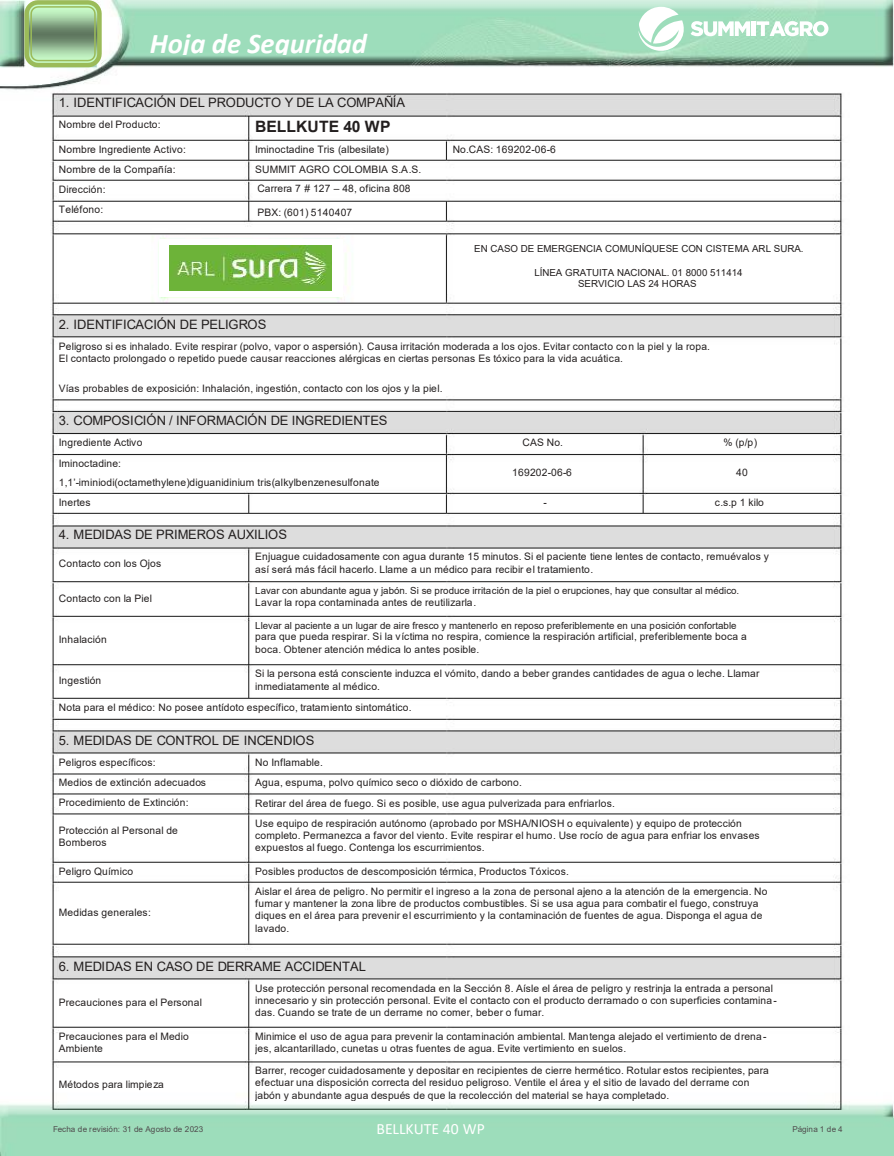
<style>
.page{position:relative;width:894px;height:1156px;background:#fff}
.page>*{position:absolute;margin:0;border:0;box-sizing:border-box;transform-origin:0 0}
.t1{font:italic 700 28.65px "Calibri";color:#fff}
.t2{font:700 15.6px "Arial";letter-spacing:.005em;color:#231f1f}
.t3{font:15.6px "Calibri";color:#fff}
.t4{font:12.9px "Arial";color:#231f1f}
.t5{font:10.2px/20.1px "Arial";letter-spacing:.02em;color:#231f1f}
.t6{font:9.75px/10.8px "Arial";color:#231f1f;text-align:center}
.t7{font:8.1px "Arial";color:#4f4b4c}
.t8{font:8.1px "Arial";letter-spacing:.02em;color:#4f4b4c}
</style>
<div class="page">
<img style="left:0;top:0;width:893px;height:1156px">
<svg style="left:24px;top:0;width:78px;height:67px;background:#9bbe89"></svg>
<div style="left:159px;top:240px;width:183px;height:57px;background:#fff"></div>
<img style="left:170px;top:245px;width:162px;height:46px">
<hr style="left:751px;top:21px;width:4px;height:15px;background:#fff">
<svg style="left:756px;top:21px;width:72px;height:15px"></svg>
<svg style="left:638px;top:7px;width:111px;height:45px"></svg>
<h1 class="t1" style="left:150px;top:23px;width:219px">Hoja de Seguridad</h1>
<p class="t4" style="left:59px;top:94px;width:347px">1. IDENTIFICACIÓN DEL PRODUCTO Y DE LA COMPAÑÍA</p>
<p class="t5" style="left:59px;top:114px;width:103px">Nombre del Producto:</p>
<p class="t5" style="left:59px;top:139px;width:128px">Nombre Ingrediente Activo:<br>Nombre de la Compañía:<br>Dirección:<br>Teléfono:</p>
<h2 class="t2" style="left:255px;top:115px;width:137px">BELLKUTE 40 WP</h2>
<p class="t5" style="left:255px;top:139px;width:135px">Iminoctadine Tris (albesilate)</p>
<p class="t5" style="left:257px;top:178px;width:155px">Carrera 7 # 127 – 48, oficina 808</p>
<p class="t5" style="left:257px;top:202px;width:96px">PBX: (601) 5140407</p>
<p class="t5" style="left:255px;top:159px;width:168px">SUMMIT AGRO COLOMBIA S.A.S.</p>
<p class="t5" style="left:452px;top:139px;width:104px">No.CAS: 169202-06-6</p>
<p class="t6" style="left:474px;top:243px;width:331px">EN CASO DE EMERGENCIA COMUNÍQUESE CON CISTEMA ARL SURA.</p>
<p class="t6" style="left:534px;top:267px;width:210px">LÍNEA GRATUITA NACIONAL. 01 8000 511414<br>SERVICIO LAS 24 HORAS</p>
<p class="t4" style="left:59px;top:315px;width:209px">2. IDENTIFICACIÓN DE PELIGROS</p>
<p class="t5" style="left:59px;top:340px;width:652px;line-height:12.5px">Peligroso si es inhalado. Evite respirar (polvo, vapor o aspersión). Causa irritación moderada a los ojos. Evitar contacto con la piel y la ropa.<br>El contacto prolongado o repetido puede causar reacciones alérgicas en ciertas personas Es tóxico para la vida acuática.</p>
<p class="t5" style="left:59px;top:378px;width:385px">Vías probables de exposición: Inhalación, ingestión, contacto con los ojos y la piel.</p>
<p class="t4" style="left:59px;top:412px;width:330px">3. COMPOSICIÓN / INFORMACIÓN DE INGREDIENTES</p>
<p class="t5" style="left:59px;top:432px;width:85px;line-height:20.5px">Ingrediente Activo<br>Iminoctadine:</p>
<p class="t5" style="left:59px;top:472px;width:322px">1,1’-iminiodi(octamethylene)diguanidinium tris(alkylbenzenesulfonate<br>Inertes</p>
<p class="t5" style="left:522px;top:433px;width:42px">CAS No.</p>
<p class="t5" style="left:512px;top:462px;width:61px">169202-06-6</p>
<p class="t5" style="left:543px;top:492px;width:5px">-</p>
<p class="t5" style="left:723px;top:433px;width:35px">% (p/p)</p>
<p class="t5" style="left:735px;top:462px;width:13px">40</p>
<p class="t5" style="left:714px;top:492px;width:50px">c.s.p 1 kilo</p>
<p class="t4" style="left:59px;top:526px;width:229px">4. MEDIDAS DE PRIMEROS AUXILIOS</p>
<p class="t5" style="left:59px;top:554px;width:104px">Contacto con los Ojos</p>
<p class="t5" style="left:59px;top:588px;width:94px">Contacto con la Piel</p>
<p class="t5" style="left:59px;top:629px;width:49px">Inhalación</p>
<p class="t5" style="left:59px;top:670px;width:44px">Ingestión</p>
<p class="t5" style="left:255px;top:550px;width:515px;line-height:12.5px">Enjuague cuidadosamente con agua durante 15 minutos. Si el paciente tiene lentes de contacto, remuévalos y así será más fácil hacerlo. Llame a un médico para recibir el tratamiento.</p>
<p class="t6" style="left:255px;top:585px;width:485px">Lavar con abundante agua y jabón. Si se produce irritación de la piel o erupciones, hay que consultar al médico.</p>
<p class="t5" style="left:255px;top:592px;width:222px">Lavar la ropa contaminada antes de reutilizarla.</p>
<p class="t6" style="left:255px;top:619px;width:482px">Llevar al paciente a un lugar de aire fresco y mantenerlo en reposo preferiblemente en una posición confortable</p>
<p class="t5" style="left:255px;top:630px;width:493px;line-height:12.5px">para que pueda respirar. Si la víctima no respira, comience la respiración artificial, preferiblemente boca a boca. Obtener atención médica lo antes posible.</p>
<p class="t5" style="left:255px;top:667px;width:505px;line-height:12.5px">Si la persona está consciente induzca el vómito, dando a beber grandes cantidades de agua o leche. Llamar inmediatamente al médico.</p>
<p class="t5" style="left:59px;top:697px;width:354px">Nota para el médico: No posee antídoto específico, tratamiento sintomático.</p>
<p class="t4" style="left:59px;top:732px;width:257px">5. MEDIDAS DE CONTROL DE INCENDIOS</p>
<p class="t5" style="left:59px;top:752px;width:148px">Peligros específicos:<br>Medios de extinción adecuados<br>Procedimiento de Extinción:</p>
<p class="t5" style="left:59px;top:824px;width:120px;line-height:11.9px">Protección al Personal de<br>Bomberos</p>
<p class="t5" style="left:59px;top:861px;width:76px">Peligro Químico</p>
<p class="t5" style="left:59px;top:902px;width:93px">Medidas generales:</p>
<p class="t5" style="left:255px;top:752px;width:488px">No Inflamable.<br>Agua, espuma, polvo químico seco o dióxido de carbono.<br>Retirar del área de fuego. Si es posible, use agua pulverizada para enfriarlos.<br>Use equipo de respiración autónomo (aprobado por MSHA/NIOSH o equivalente) y equipo de protección</p>
<p class="t5" style="left:255px;top:829px;width:505px;line-height:12.5px">completo. Permanezca a favor del viento. Evite respirar el humo. Use rocío de agua para enfriar los envases expuestos al fuego. Contenga los escurrimientos.</p>
<p class="t5" style="left:255px;top:861px;width:513px">Posibles productos de descomposición térmica, Productos Tóxicos.<br>Aislar el área de peligro. No permitir el ingreso a la zona de personal ajeno a la atención de la emergencia. No</p>
<p class="t5" style="left:255px;top:897px;width:508px;line-height:12.1px">fumar y mantener la zona libre de productos combustibles. Si se usa agua para combatir el fuego, construya diques en el área para prevenir el escurrimiento y la contaminación de fuentes de agua. Disponga el agua de lavado.</p>
<p class="t4" style="left:59px;top:957px;width:308px">6. MEDIDAS EN CASO DE DERRAME ACCIDENTAL</p>
<p class="t5" style="left:59px;top:992px;width:145px">Precauciones para el Personal</p>
<p class="t5" style="left:59px;top:1030px;width:131px;line-height:11.9px">Precauciones para el Medio<br>Ambiente</p>
<p class="t5" style="left:59px;top:1074px;width:106px">Métodos para limpieza</p>
<p class="t5" style="left:255px;top:982px;width:523px;line-height:11.9px">Use protección personal recomendada en la Sección 8. Aísle el área de peligro y restrinja la entrada a personal innecesario y sin protección personal. Evite el contacto con el producto derramado o con superficies contamina&shy;das. Cuando se trate de un derrame no comer, beber o fumar.</p>
<p class="t5" style="left:255px;top:1030px;width:512px;line-height:11.9px">Minimice el uso de agua para prevenir la contaminación ambiental. Mantenga alejado el vertimiento de drena&shy;jes, alcantarillado, cunetas u otras fuentes de agua. Evite vertimiento en suelos.</p>
<p class="t5" style="left:255px;top:1064px;width:515px;line-height:12.1px">Barrer, recoger cuidadosamente y depositar en recipientes de cierre hermético. Rotular estos recipientes, para efectuar una disposición correcta del residuo peligroso. Ventile el área y el sitio de lavado del derrame con jabón y abundante agua después de que la recolección del material se haya completado.</p>
<p class="t7" style="left:53px;top:1123px;width:152px">Fecha de revisión: 31 de Agosto de 2023</p>
<h2 class="t3" style="left:376px;top:1117px;width:110px">BELLKUTE 40 WP</h2>
<p class="t8" style="left:792px;top:1123px;width:52px">Página 1 de 4</p>
</div>
